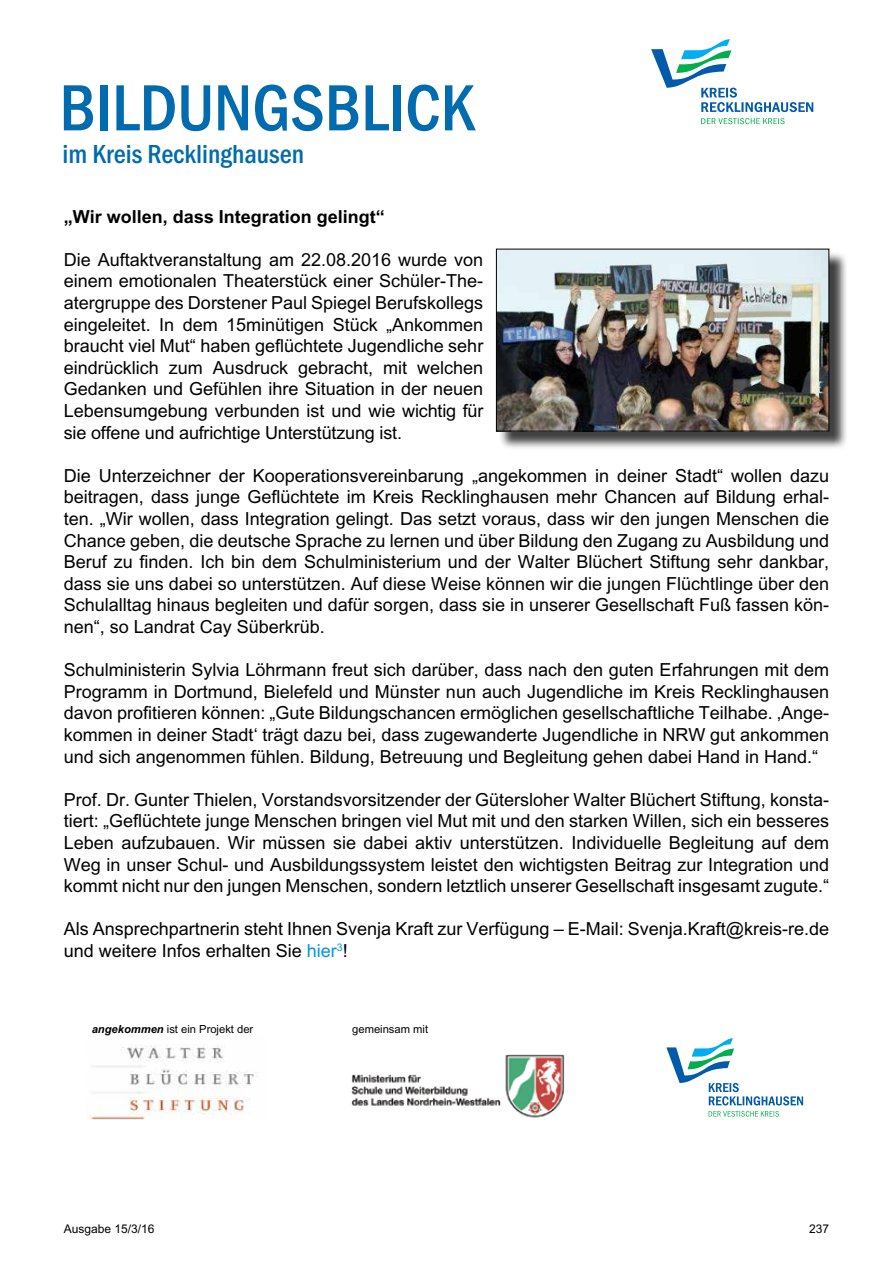
<style>
.page{position:relative;width:893px;height:1263px;background:#fff}
.page>*{position:absolute;margin:0;border:0;box-sizing:border-box;transform-origin:0 0}
.t1{font:500 condensed 67.5px "Franklin Gothic";letter-spacing:.09em;color:#006bae}
.t2{font:500 condensed 27px "Franklin Gothic";color:#006bae}
.t3{font:18px/21.6px "Arial";color:#000;text-align:justify}
.t4{font:700 18px "Arial";color:#000}
.t5{font:12px "Arial";color:#000}
.t6{font:11.25px "Arial";color:#000}
.s1{color:#0096dd}
.s2{font-weight:700;font-style:italic}
</style>
<div class="page">
<svg style="left:701px;top:118px;width:84px;height:6px"></svg>
<svg style="left:651px;top:39px;width:162px;height:73px"></svg>
<img style="left:88px;top:1045px;width:168px;height:75px">
<img style="left:351px;top:1054px;width:214px;height:64px">
<svg style="left:709px;top:1111px;width:70px;height:6px"></svg>
<svg style="left:666px;top:1038px;width:137px;height:67px"></svg>
<div style="left:498px;top:251px;width:350px;height:199px;background:#000;opacity:.75"></div>
<img style="left:498px;top:251px;width:329px;height:178px">
<div style="left:496px;top:249px;width:333px;height:182px;border:1px solid #000"></div>
<h1 class="t1" style="left:60px;top:70px;width:411px">Bildungsblick</h1>
<h2 class="t2" style="left:62px;top:139px;width:243px">im Kreis Recklinghausen</h2>
<p class="t4" style="left:64px;top:206px;width:323px">„Wir wollen, dass Integration gelingt“</p>
<p class="t3" style="left:64px;top:249px;width:421px">Die Auftaktveranstaltung am 22.08.2016 wurde von einem emotionalen Theaterstück einer Schüler-The&shy;atergruppe des Dorstener Paul Spiegel Berufskollegs eingeleitet. In dem 15minütigen Stück „Ankommen braucht viel Mut“ haben geflüchtete Jugendliche sehr eindrücklich zum Ausdruck gebracht, mit welchen Gedanken und Gefühlen ihre Situation in der neuen Lebensumgebung verbunden ist und wie wichtig für sie offene und aufrichtige Unterstützung ist.</p>
<p class="t3" style="left:64px;top:465px;width:767px">Die Unterzeichner der Kooperationsvereinbarung „angekommen in deiner Stadt“ wollen dazu beitragen, dass junge Geflüchtete im Kreis Recklinghausen mehr Chancen auf Bildung erhal&shy;ten. „Wir wollen, dass Integration gelingt. Das setzt voraus, dass wir den jungen Menschen die Chance geben, die deutsche Sprache zu lernen und über Bildung den Zugang zu Ausbildung und Beruf zu finden. Ich bin dem Schulministerium und der Walter Blüchert Stiftung sehr dankbar, dass sie uns dabei so unterstützen. Auf diese Weise können wir die jungen Flüchtlinge über den Schulalltag hinaus begleiten und dafür sorgen, dass sie in unserer Gesellschaft Fuß fassen kön&shy;nen“, so Landrat Cay Süberkrüb.</p>
<p class="t3" style="left:64px;top:659px;width:767px">Schulministerin Sylvia Löhrmann freut sich darüber, dass nach den guten Erfahrungen mit dem Programm in Dortmund, Bielefeld und Münster nun auch Jugendliche im Kreis Recklinghausen davon profitieren können: „Gute Bildungschancen ermöglichen gesellschaftliche Teilhabe. ‚Ange&shy;kommen in deiner Stadt‘ trägt dazu bei, dass zugewanderte Jugendliche in NRW gut ankommen und sich angenommen fühlen. Bildung, Betreuung und Begleitung gehen dabei Hand in Hand.“</p>
<p class="t3" style="left:64px;top:789px;width:767px">Prof. Dr. Gunter Thielen, Vorstandsvorsitzender der Gütersloher Walter Blüchert Stiftung, konsta&shy;tiert: „Geflüchtete junge Menschen bringen viel Mut mit und den starken Willen, sich ein besseres Leben aufzubauen. Wir müssen sie dabei aktiv unterstützen. Individuelle Begleitung auf dem Weg in unser Schul- und Ausbildungssystem leistet den wichtigsten Beitrag zur Integration und kommt nicht nur den jungen Menschen, sondern letztlich unserer Gesellschaft insgesamt zugute.“</p>
<p class="t3" style="left:64px;top:918px;width:767px">Als Ansprechpartnerin steht Ihnen Svenja Kraft zur Verfügung – E-Mail: Svenja.Kraft@kreis-re.de und weitere Infos erhalten Sie <span class="s1">hier</span><sup>3</sup>!</p>
<p class="t6" style="left:92px;top:1023px;width:163px"><span class="s2">angekommen</span> ist ein Projekt der</p>
<p class="t6" style="left:352px;top:1023px;width:77px">gemeinsam mit</p>
<p class="t5" style="left:64px;top:1222px;width:92px">Ausgabe 15/3/16</p>
<p class="t5" style="left:809px;top:1222px;width:22px">237</p>
</div>
